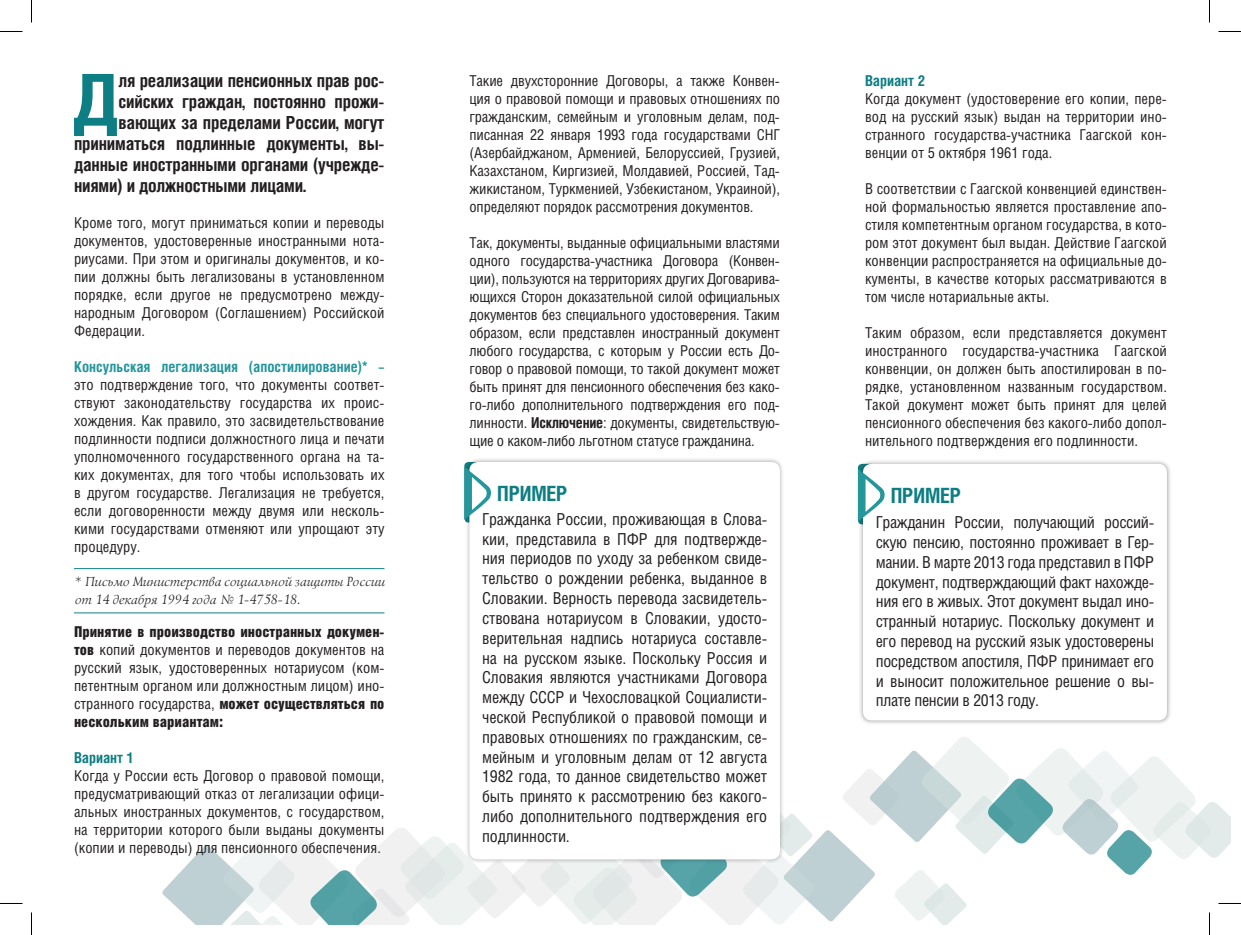
<style>
.page{position:relative;width:1241px;height:935px;background:#fff}
.page>*{position:absolute;margin:0;border:0;box-sizing:border-box;transform-origin:0 0}
.t1{font:700 condensed 71.55px "Helios";color:#0d7e83;scale:1.06 1}
.t2{font:700 condensed 21px "Helios";color:#0d7e83}
.t3{font:700 condensed 18px "Helios";letter-spacing:-.01em;color:#231f20}
.t4{font:condensed 16.5px/19.8px "Helios";letter-spacing:-.015em;color:#231f20;text-align:justify}
.t5{font:condensed 15px/18px "Helios";color:#231f20;text-align:justify}
.t6{font:700 condensed 15px "Helios";color:#25969c}
.t7{font:700 condensed 15px "Helios";color:#0d7e83}
.t8{font:italic 13.5px/18px "Lazurski";color:#231f20}
.s1{font-weight:900}
.s2{font-weight:700}
</style>
<div class="page">
<hr style="left:74px;top:568px;width:310px;height:1px;background:#0d7e83">
<hr style="left:74px;top:612px;width:310px;height:1px;background:#0d7e83">
<div style="left:465px;top:457px;width:319px;height:407px;background:#231f20;opacity:.4"></div>
<div style="left:469px;top:462px;width:311px;height:397px;background:#fff;border-radius:9px"></div>
<svg style="left:464px;top:462px;width:27px;height:60px"></svg>
<div style="left:858px;top:459px;width:313px;height:266px;background:#231f20;opacity:.4"></div>
<div style="left:863px;top:464px;width:304px;height:256px;background:#fff;border-radius:9px"></div>
<svg style="left:858px;top:464px;width:27px;height:60px"></svg>
<svg style="left:0;top:31px;width:22px;height:1px"></svg>
<svg style="left:1218px;top:31px;width:23px;height:1px"></svg>
<svg style="left:0;top:903px;width:22px;height:1px"></svg>
<svg style="left:31px;top:0;width:1px;height:22px"></svg>
<svg style="left:31px;top:912px;width:1px;height:23px"></svg>
<svg style="left:1209px;top:0;width:1px;height:22px"></svg>
<svg style="left:162px;top:733px;width:1079px;height:202px"></svg>
<h1 class="t1" style="left:72px;top:57px;width:42px">Д</h1>
<p class="t3" style="left:118px;top:69px;width:267px">ля реализации пенсионных прав рос-</p>
<p class="t3" style="left:118px;top:90px;width:267px">сийских граждан, постоянно прожи-</p>
<p class="t3" style="left:118px;top:111px;width:267px">вающих за пределами России, могут</p>
<p class="t3" style="left:74px;top:132px;width:312px">приниматься подлинные документы, вы-</p>
<p class="t3" style="left:74px;top:153px;width:312px">данные иностранными органами (учрежде-</p>
<p class="t3" style="left:74px;top:174px;width:234px">ниями) и должностными лицами.</p>
<p class="t5" style="left:74px;top:213px;width:312px">Кроме того, могут приниматься копии и переводы документов, удостоверенные иностранными нота&shy;риусами. При этом и оригиналы документов, и ко&shy;пии должны быть легализованы в установленном порядке, если другое не предусмотрено между&shy;народным Договором (Соглашением) Российской Федерации.</p>
<p class="t6" style="left:74px;top:357px;width:312px">Консульская легализация (апостилирование)* –</p>
<p class="t5" style="left:74px;top:375px;width:312px">это подтверждение того, что документы соответ&shy;ствуют законодательству государства их проис&shy;хождения. Как правило, это засвидетельствование подлинности подписи должностного лица и печати уполномоченного государственного органа на та&shy;ких документах, для того чтобы использовать их в другом государстве. Легализация не требуется, если договоренности между двумя или несколь&shy;кими государствами отменяют или упрощают эту процедуру.</p>
<p class="t8" style="left:74px;top:572px;width:312px">* Письмо Министерства социальной защиты России от 14 декабря 1994 года № 1-4758-18.</p>
<p class="t5" style="left:74px;top:622px;width:312px"><span class="s1">Принятие в производство иностранных докумен&shy;тов</span> копий документов и переводов документов на русский язык, удостоверенных нотариусом (ком&shy;петентным органом или должностным лицом) ино&shy;странного государства, <span class="s1">может осуществляться по нескольким вариантам:</span></p>
<p class="t7" style="left:74px;top:748px;width:61px">Вариант 1</p>
<p class="t5" style="left:74px;top:766px;width:312px">Когда у России есть Договор о правовой помощи, предусматривающий отказ от легализации офици&shy;альных иностранных документов, с государством, на территории которого были выданы документы (копии и переводы) для пенсионного обеспечения.</p>
<p class="t5" style="left:469px;top:71px;width:312px">Такие двухсторонние Договоры, а также Конвен&shy;ция о правовой помощи и правовых отношениях по гражданским, семейным и уголовным делам, под&shy;писанная 22 января 1993 года государствами СНГ (Азербайджаном, Арменией, Белоруссией, Грузией, Казахстаном, Киргизией, Молдавией, Россией, Тад&shy;жикистаном, Туркменией, Узбекистаном, Украиной), определяют порядок рассмотрения документов.</p>
<p class="t5" style="left:469px;top:233px;width:312px">Так, документы, выданные официальными властями одного государства-участника Договора (Конвен&shy;ции), пользуются на территориях других Договарива&shy;ющихся Сторон доказательной силой официальных документов без специального удостоверения. Таким образом, если представлен иностранный документ любого государства, с которым у России есть До&shy;говор о правовой помощи, то такой документ может быть принят для пенсионного обеспечения без како&shy;го-либо дополнительного подтверждения его под&shy;линности. <span class="s2">Исключение</span>: документы, свидетельствую&shy;щие о каком-либо льготном статусе гражданина.</p>
<h2 class="t2" style="left:497px;top:480px;width:13px">ПРИМЕР</h2>
<p class="t4" style="left:482px;top:509px;width:287px">Гражданка России, проживающая в Слова&shy;кии, представила в ПФР для подтвержде&shy;ния периодов по уходу за ребенком свиде&shy;тельство о рождении ребенка, выданное в Словакии. Верность перевода засвидетель&shy;ствована нотариусом в Словакии, удосто&shy;верительная надпись нотариуса составле&shy;на на русском языке. Поскольку Россия и Словакия являются участниками Договора между СССР и Чехословацкой Социалисти&shy;ческой Республикой о правовой помощи и правовых отношениях по гражданским, се&shy;мейным и уголовным делам от 12 августа 1982 года, то данное свидетельство может быть принято к рассмотрению без какого&shy;либо дополнительного подтверждения его подлинности.</p>
<p class="t7" style="left:865px;top:71px;width:62px">Вариант 2</p>
<p class="t5" style="left:865px;top:89px;width:303px">Когда документ (удостоверение его копии, пере&shy;вод на русский язык) выдан на территории ино&shy;странного государства-участника Гаагской кон&shy;венции от 5 октября 1961 года.</p>
<p class="t5" style="left:865px;top:179px;width:303px">В соответствии с Гаагской конвенцией единствен&shy;ной формальностью является проставление апо&shy;стиля компетентным органом государства, в кото&shy;ром этот документ был выдан. Действие Гаагской конвенции распространяется на официальные до&shy;кументы, в качестве которых рассматриваются в том числе нотариальные акты.</p>
<p class="t5" style="left:865px;top:323px;width:303px">Таким образом, если представляется документ иностранного государства-участника Гаагской конвенции, он должен быть апостилирован в по&shy;рядке, установленном названным государством.<br>Такой документ может быть принят для целей пенсионного обеспечения без какого-либо допол&shy;нительного подтверждения его подлинности.</p>
<h2 class="t2" style="left:891px;top:482px;width:13px">ПРИМЕР</h2>
<p class="t4" style="left:876px;top:512px;width:280px">Гражданин России, получающий россий&shy;скую пенсию, постоянно проживает в Гер&shy;мании. В марте 2013 года представил в ПФР документ, подтверждающий факт нахожде&shy;ния его в живых. Этот документ выдал ино&shy;странный нотариус. Поскольку документ и его перевод на русский язык удостоверены посредством апостиля, ПФР принимает его и выносит положительное решение о вы&shy;плате пенсии в 2013 году.</p>
</div>
